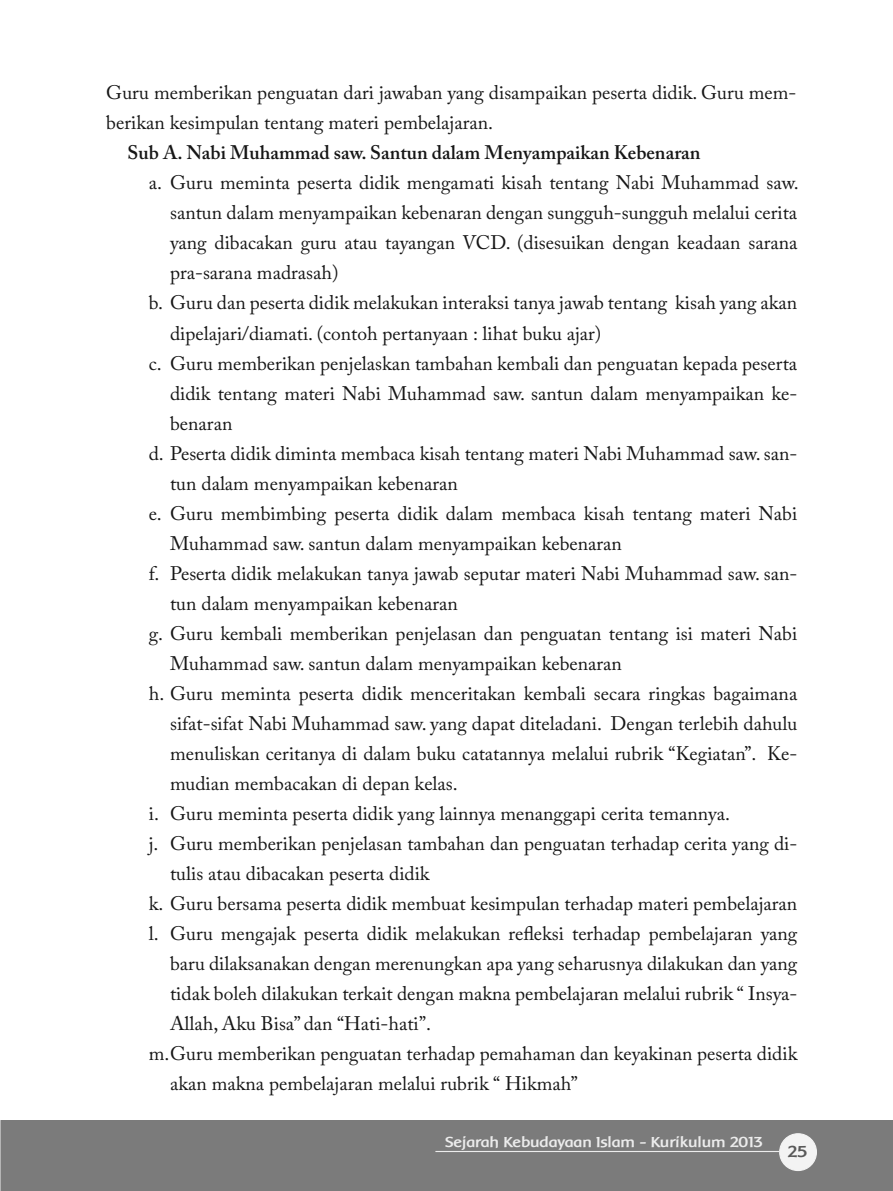
<style>
.page{position:relative;width:893px;height:1191px;background:#fff}
.page>*{position:absolute;margin:0;border:0;box-sizing:border-box;transform-origin:0 0}
.t1{font:19.5px/30px "Adobe Caslon Pro";color:#161616}
.t2{font:600 19.5px "Adobe Caslon Pro";color:#161616}
.t3{font:700 16.5px "Baar Metanoia";color:#585858}
.t4{font:700 15px "Baar Metanoia";color:#ececec}
</style>
<div class="page">
<svg style="left:0;top:1120px;width:1px;height:71px"></svg>
<div style="left:2px;top:1120px;width:891px;height:71px;background:#7b7b7b"></div>
<div style="left:780px;top:1133px;width:36px;height:37px;background:#f3f3f3;border-radius:50%"></div>
<div style="left:779px;top:1133px;width:38px;height:38px;border:1px solid #f3f3f3;border-radius:50%"></div>
<hr style="left:435px;top:1151px;width:345px;height:1px;background:#ececec">
<p class="t1" style="left:106px;top:80px;width:692px">Guru memberikan penguatan dari jawaban yang disampaikan peserta didik. Guru mem&shy;berikan kesimpulan tentang materi pembelajaran.</p>
<p class="t2" style="left:128px;top:145px;width:575px">Sub A. Nabi Muhammad saw. Santun dalam Menyampaikan Kebenaran</p>
<p class="t1" style="left:149px;top:170px;width:651px">a. Guru meminta peserta didik mengamati kisah tentang Nabi Muhammad saw.</p>
<p class="t1" style="left:170px;top:200px;width:629px">santun dalam menyampaikan kebenaran dengan sungguh-sungguh melalui cerita</p>
<p class="t1" style="left:170px;top:230px;width:629px">yang dibacakan guru atau tayangan VCD. (disesuikan dengan keadaan sarana</p>
<p class="t1" style="left:170px;top:260px;width:170px">pra-sarana madrasah)</p>
<p class="t1" style="left:149px;top:290px;width:650px">b. Guru dan peserta didik melakukan interaksi tanya jawab tentang kisah yang akan</p>
<p class="t1" style="left:170px;top:320px;width:433px">dipelajari/diamati. (contoh pertanyaan : lihat buku ajar)</p>
<p class="t1" style="left:149px;top:350px;width:650px">c. Guru memberikan penjelaskan tambahan kembali dan penguatan kepada peserta</p>
<p class="t1" style="left:170px;top:380px;width:629px">didik tentang materi Nabi Muhammad saw. santun dalam menyampaikan ke-</p>
<p class="t1" style="left:170px;top:410px;width:64px">benaran</p>
<p class="t1" style="left:149px;top:440px;width:650px">d. Peserta didik diminta membaca kisah tentang materi Nabi Muhammad saw. san-</p>
<p class="t1" style="left:170px;top:470px;width:289px">tun dalam menyampaikan kebenaran</p>
<p class="t1" style="left:149px;top:500px;width:650px">e. Guru membimbing peserta didik dalam membaca kisah tentang materi Nabi</p>
<p class="t1" style="left:170px;top:530px;width:453px">Muhammad saw. santun dalam menyampaikan kebenaran</p>
<p class="t1" style="left:149px;top:560px;width:650px">f. Peserta didik melakukan tanya jawab seputar materi Nabi Muhammad saw. san-</p>
<p class="t1" style="left:170px;top:590px;width:289px">tun dalam menyampaikan kebenaran</p>
<p class="t1" style="left:149px;top:620px;width:650px">g. Guru kembali memberikan penjelasan dan penguatan tentang isi materi Nabi</p>
<p class="t1" style="left:170px;top:650px;width:453px">Muhammad saw. santun dalam menyampaikan kebenaran</p>
<p class="t1" style="left:149px;top:680px;width:650px">h. Guru meminta peserta didik menceritakan kembali secara ringkas bagaimana</p>
<p class="t1" style="left:170px;top:710px;width:629px">sifat-sifat Nabi Muhammad saw. yang dapat diteladani. Dengan terlebih dahulu</p>
<p class="t1" style="left:170px;top:740px;width:629px">menuliskan ceritanya di dalam buku catatannya melalui rubrik “Kegiatan”. Ke-</p>
<p class="t1" style="left:170px;top:770px;width:289px">mudian membacakan di depan kelas.</p>
<p class="t1" style="left:149px;top:800px;width:583px">i. Guru meminta peserta didik yang lainnya menanggapi cerita temannya.</p>
<p class="t1" style="left:149px;top:830px;width:650px">j. Guru memberikan penjelasan tambahan dan penguatan terhadap cerita yang di-</p>
<p class="t1" style="left:170px;top:860px;width:261px">tulis atau dibacakan peserta didik</p>
<p class="t1" style="left:149px;top:890px;width:650px">k. Guru bersama peserta didik membuat kesimpulan terhadap materi pembelajaran</p>
<p class="t1" style="left:149px;top:920px;width:650px">l. Guru mengajak peserta didik melakukan refleksi terhadap pembelajaran yang</p>
<p class="t1" style="left:170px;top:950px;width:629px">baru dilaksanakan dengan merenungkan apa yang seharusnya dilakukan dan yang</p>
<p class="t1" style="left:170px;top:980px;width:629px">tidak boleh dilakukan terkait dengan makna pembelajaran melalui rubrik “ Insya-</p>
<p class="t1" style="left:170px;top:1010px;width:263px">Allah, Aku Bisa” dan “Hati-hati”.</p>
<p class="t1" style="left:149px;top:1040px;width:650px">m. Guru memberikan penguatan terhadap pemahaman dan keyakinan peserta didik</p>
<p class="t1" style="left:170px;top:1070px;width:409px">akan makna pembelajaran melalui rubrik “ Hikmah”</p>
<p class="t4" style="left:445px;top:1134px;width:319px">Sejarah Kebudayaan Islam - Kurikulum 2013</p>
<p class="t3" style="left:788px;top:1143px;width:21px">25</p>
</div>
